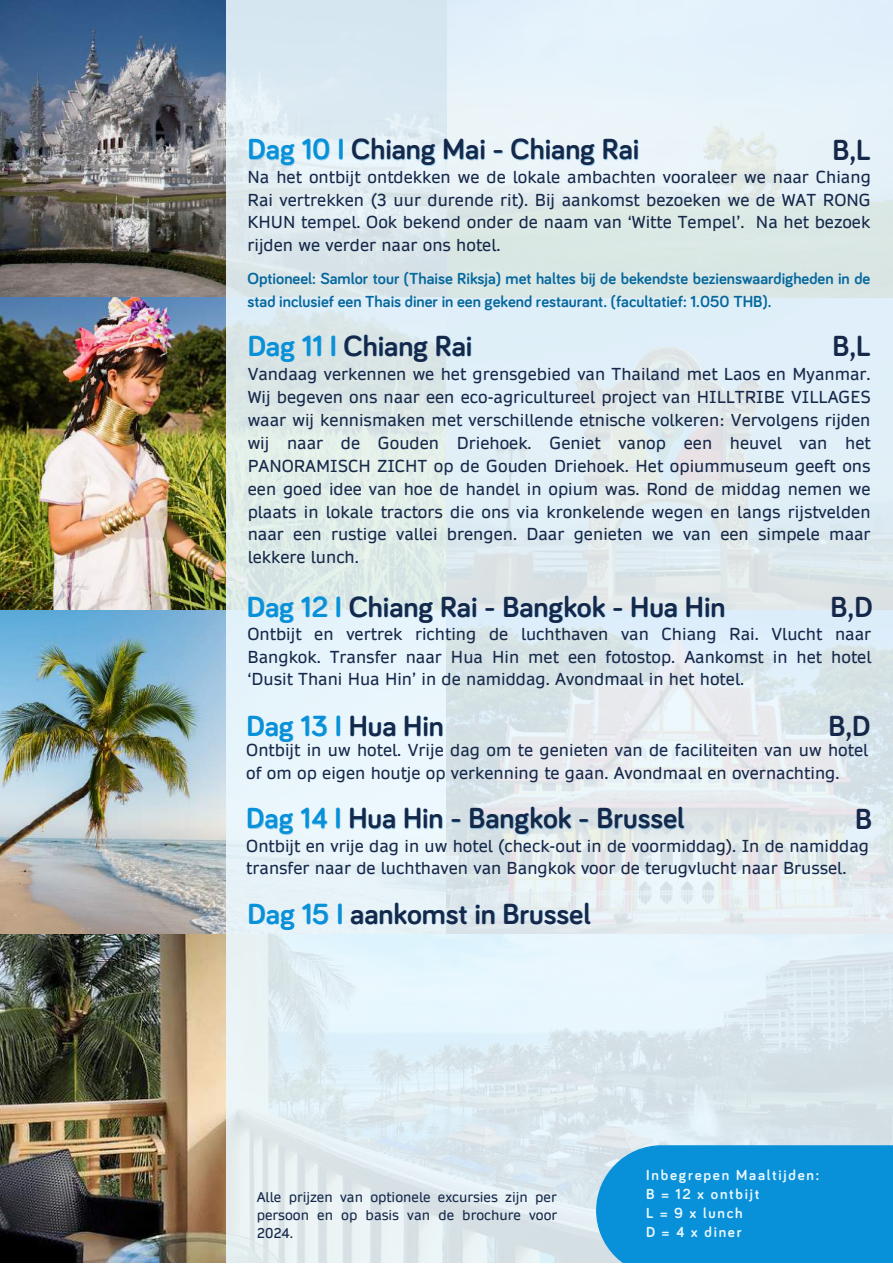
<style>
.page{position:relative;width:893px;height:1264px;background:#fff}
.page>*{position:absolute;margin:0;border:0;box-sizing:border-box;transform-origin:0 0}
.t1{font:700 30px "Bariol";color:#16284a}
.t2{font:700 30px "Bariol";color:#0890d9}
.t3{font:16.5px/22.8px "Daytona";color:#16284a;text-align:justify}
.t4{font:700 16.5px/22.5px "Bariol";color:#06689d}
.t5{font:700 15px/19px "Bariol";letter-spacing:.115em;color:#ebf8fe}
.t6{font:13.5px/18px "Daytona";color:#16284a;text-align:justify}
.s1{color:#0890d9}
.s2{color:#16284a}
</style>
<div class="page">
<img style="left:0;top:297px;width:226px;height:313px">
<img style="left:0;top:610px;width:226px;height:324px">
<img style="left:0;top:934px;width:226px;height:327px">
<img style="left:0;top:0;width:226px;height:297px">
<div style="left:226px;top:0;width:666px;height:1262px;background:linear-gradient(to right,#e1eef1,#e0ebf0)"></div>
<div style="left:596px;top:1145px;width:296px;height:117px;background:#0890d9"></div>
<h1 class="t1" style="left:247px;top:135px;width:393px"><span class="s1">Dag 10 I</span> Chiang Mai - Chiang Rai</h1>
<h1 class="t1" style="left:832px;top:136px;width:40px">B,L</h1>
<p class="t3" style="left:247px;top:166px;width:624px">Na het ontbijt ontdekken we de lokale ambachten vooraleer we naar Chiang Rai vertrekken (3 uur durende rit). Bij aankomst bezoeken we de WAT RONG KHUN tempel. Ook bekend onder de naam van ‘Witte Tempel’. Na het bezoek rijden we verder naar ons hotel.</p>
<p class="t4" style="left:247px;top:268px;width:624px">Optioneel: Samlor tour (Thaise Riksja) met haltes bij de bekendste bezienswaardigheden in de stad inclusief een Thais diner in een gekend restaurant. (facultatief: 1.050 THB).</p>
<h1 class="t1" style="left:248px;top:332px;width:226px"><span class="s1">Dag 11 I</span> Chiang Rai</h1>
<p class="t3" style="left:248px;top:363px;width:624px">Vandaag verkennen we het grensgebied van Thailand met Laos en Myanmar.<br>Wij begeven ons naar een eco-agricultureel project van HILLTRIBE VILLAGES waar wij kennismaken met verschillende etnische volkeren: Vervolgens rijden wij naar de Gouden Driehoek. Geniet vanop een heuvel van het PANORAMISCH ZICHT op de Gouden Driehoek. Het opiummuseum geeft ons een goed idee van hoe de handel in opium was. Rond de middag nemen we plaats in lokale tractors die ons via kronkelende wegen en langs rijstvelden naar een rustige vallei brengen. Daar genieten we van een simpele maar lekkere lunch.</p>
<h1 class="t1" style="left:832px;top:332px;width:40px">B,L</h1>
<h1 class="t1" style="left:247px;top:593px;width:480px"><span class="s1">Dag 12 I</span> Chiang Rai - Bangkok - Hua Hin</h1>
<p class="t3" style="left:247px;top:623px;width:625px">Ontbijt en vertrek richting de luchthaven van Chiang Rai. Vlucht naar Bangkok. Transfer naar Hua Hin met een fotostop. Aankomst in het hotel ‘Dusit Thani Hua Hin’ in de namiddag. Avondmaal in het hotel.</p>
<h1 class="t2" style="left:246px;top:712px;width:199px">Dag 13 I <span class="s2">Hua Hin</span></h1>
<p class="t3" style="left:246px;top:739px;width:623px">Ontbijt in uw hotel. Vrije dag om te genieten van de faciliteiten van uw hotel of om op eigen houtje op verkenning te gaan. Avondmaal en overnachting.</p>
<h1 class="t1" style="left:246px;top:804px;width:440px"><span class="s1">Dag 14 I</span> Hua Hin - Bangkok - Brussel</h1>
<p class="t3" style="left:246px;top:834px;width:624px">Ontbijt en vrije dag in uw hotel (check-out in de voormiddag). In de namiddag transfer naar de luchthaven van Bangkok voor de terugvlucht naar Brussel.</p>
<h1 class="t1" style="left:247px;top:899px;width:344px"><span class="s1">Dag 15 I</span> aankomst in Brussel</h1>
<h1 class="t1" style="left:830px;top:593px;width:44px">B,D</h1>
<h1 class="t1" style="left:828px;top:712px;width:44px">B,D</h1>
<h1 class="t1" style="left:855px;top:805px;width:19px">B</h1>
<p class="t6" style="left:257px;top:1187px;width:302px">Alle prijzen van optionele excursies zijn per persoon en op basis van de brochure voor 2024.</p>
<p class="t5" style="left:646px;top:1165px;width:174px">Inbegrepen Maaltijden:<br>B = 12 x ontbijt<br>L = 9 x lunch<br>D = 4 x diner</p>
</div>
